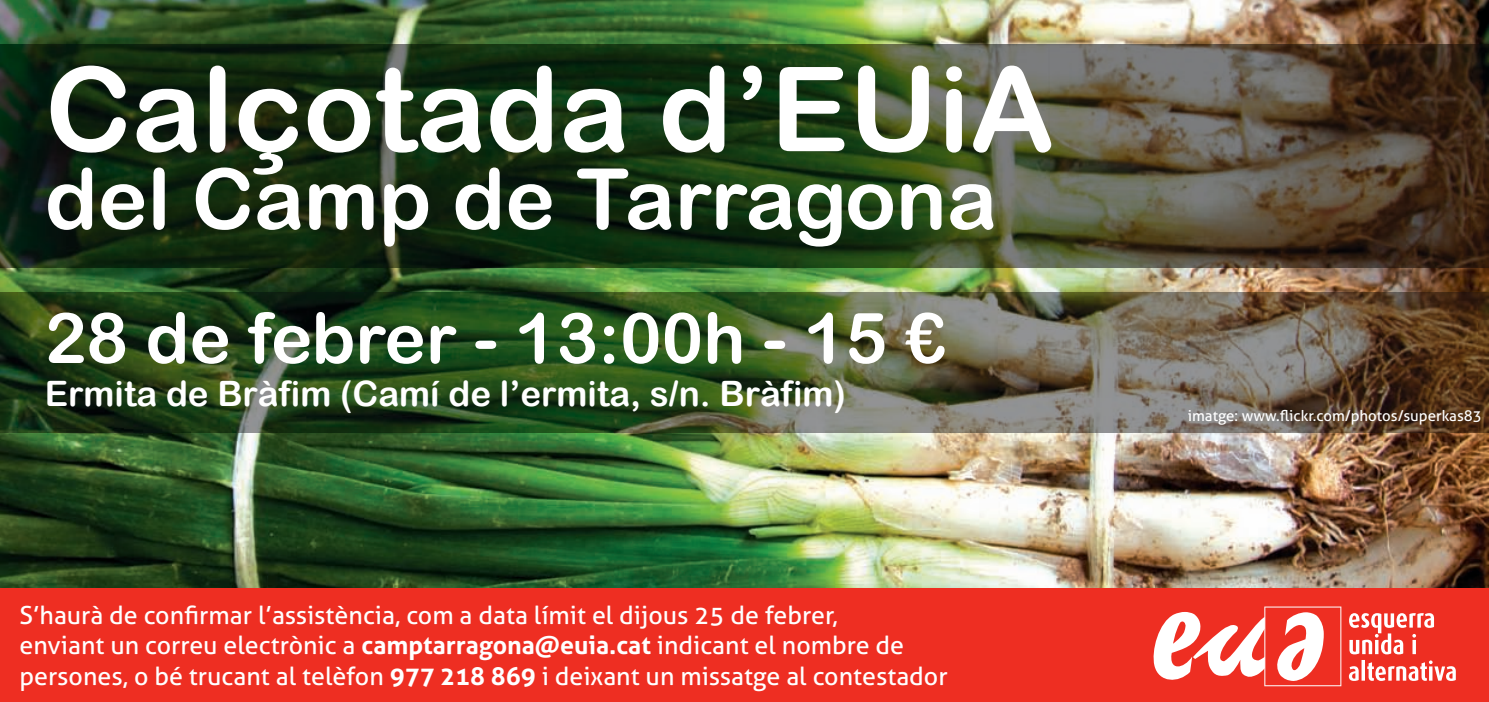
<style>
.page{position:relative;width:1489px;height:702px;background:#fff}
.page>*{position:absolute;margin:0;border:0;box-sizing:border-box;transform-origin:0 0}
.t1{font:117.5px "Arial Rounded MT Bold";color:#fff}
.t2{font:84.25px "Arial Rounded MT Bold";color:#fff}
.t3{font:70px "Arial Rounded MT Bold";color:#fff}
.t4{font:35px "Arial Rounded MT Bold";color:#fff}
.t5{font:25px/30px "Aller";color:#fff}
.t6{font:15px "Aller";color:#fff}
.s1{font-weight:700}
</style>
<div class="page">
<img style="left:0;top:0;width:1488px;height:588px">
<div style="left:0;top:588px;width:1488px;height:114px;background:#ee2e22"></div>
<svg style="left:1153px;top:606px;width:188px;height:80px"></svg>
<svg style="left:1348px;top:613px;width:107px;height:68px"></svg>
<img style="left:0;top:44px;width:1488px;height:224px">
<img style="left:0;top:292px;width:1488px;height:140px">
<h1 class="t1" style="left:45px;top:40px;width:1011px">Calçotada d’EUiA</h1>
<h2 class="t2" style="left:45px;top:149px;width:953px">del Camp de Tarragona</h2>
<h3 class="t3" style="left:45px;top:297px;width:902px">28 de febrer - 13:00h - 15 €</h3>
<h3 class="t4" style="left:45px;top:373px;width:802px">Ermita de Bràfim (Camí de l’ermita, s/n. Bràfim)</h3>
<p class="t5" style="left:19px;top:600px;width:929px">S’haurà de confirmar l’assistència, com a data límit el dijous 25 de febrer,<br>enviant un correu electrònic a <span class="s1">camptarragona@euia.cat</span> indicant el nombre de persones, o bé trucant al telèfon <span class="s1">977 218 869</span> i deixant un missatge al contestador</p>
<p class="t6" style="left:1187px;top:406px;width:295px">imatge: www.flickr.com/photos/superkas83</p>
</div>
